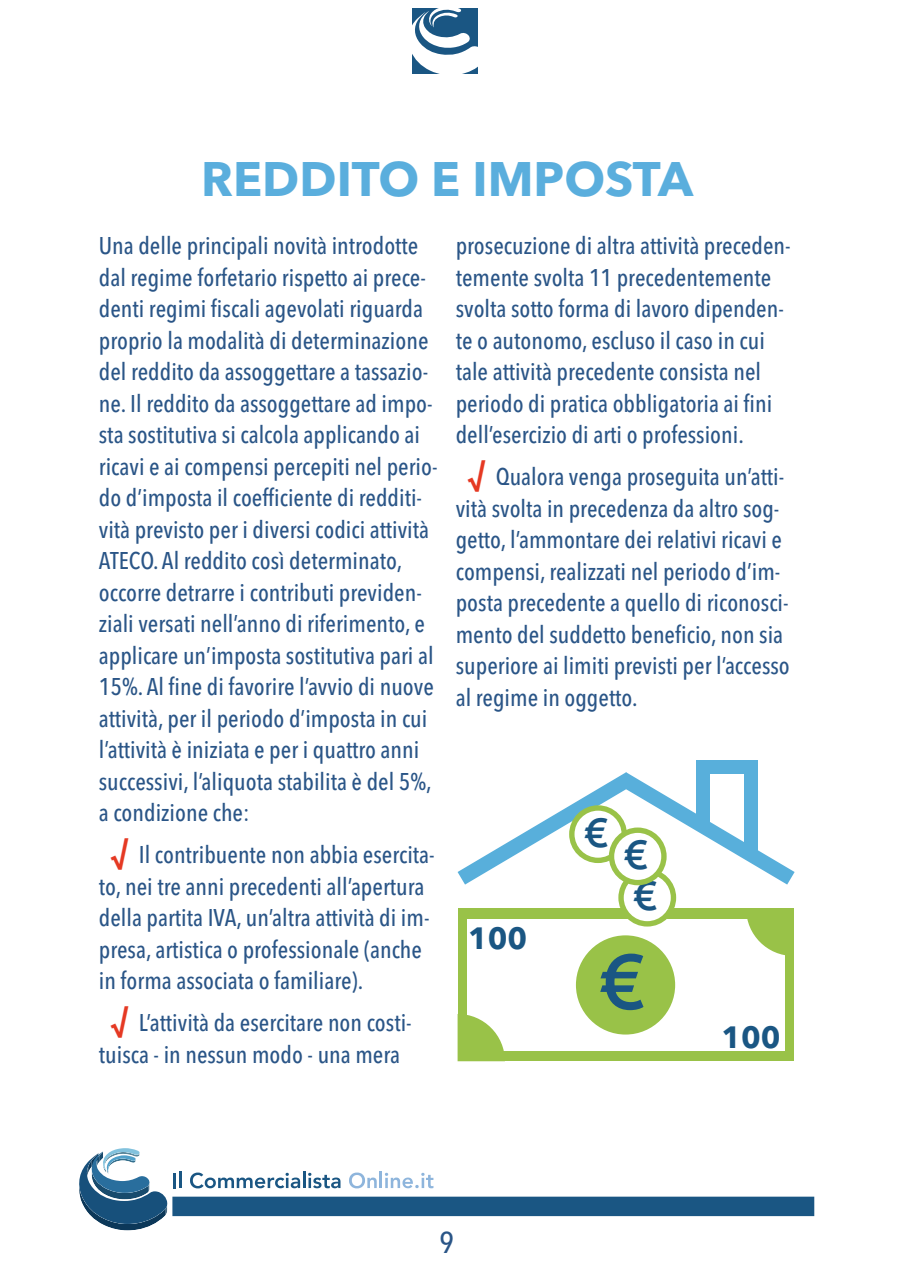
<style>
.page{position:relative;width:902px;height:1280px;background:#fff}
.page>*{position:absolute;margin:0;border:0;box-sizing:border-box;transform-origin:0 0}
.t1{font:600 76.05px "Avenir Next LT Pro";color:#1a5683}
.t2{font:700 48px "Avenir Next LT Pro";color:#5aaedd}
.t3{font:600 40.2px "Avenir Next LT Pro";color:#1a5683}
.t4{font:700 30.45px "Avenir Next LT Pro";color:#1a5683}
.t5{font:500 condensed 30px "Avenir Next LT Pro";color:#2a5587}
.t6{font:500 condensed 24px/31.5px "Avenir Next LT Pro";color:#2a5587}
.s1{font-weight:600;font-size:31.5px;color:#e53923}
</style>
<div class="page">
<svg style="left:79px;top:1148px;width:89px;height:82px"></svg>
<hr style="left:173px;top:1173px;width:3px;height:15px;background:#1a5683">
<svg style="left:179px;top:1172px;width:2px;height:16px"></svg>
<svg style="left:190px;top:1172px;width:150px;height:16px"></svg>
<svg style="left:349px;top:1172px;width:27px;height:16px"></svg>
<hr style="left:379px;top:1172px;width:3px;height:16px;background:#8eb5dc">
<svg style="left:385px;top:1173px;width:48px;height:15px"></svg>
<div style="left:172px;top:1197px;width:642px;height:19px;background:#1a5683"></div>
<svg style="left:412px;top:8px;width:66px;height:66px"></svg>
<svg style="left:457px;top:772px;width:337px;height:112px"></svg>
<div style="left:696px;top:761px;width:13px;height:65px;background:#58afdb"></div>
<div style="left:743px;top:761px;width:14px;height:95px;background:#58afdb"></div>
<div style="left:696px;top:761px;width:61px;height:13px;background:#58afdb"></div>
<div style="left:457px;top:909px;width:336px;height:152px;background:#99c248"></div>
<div style="left:466px;top:919px;width:318px;height:132px;background:#fff"></div>
<svg style="left:747px;top:919px;width:38px;height:37px"></svg>
<svg style="left:457px;top:1014px;width:47px;height:47px"></svg>
<div style="left:576px;top:935px;width:99px;height:99px;background:#99c248;border-radius:50%"></div>
<div style="left:571px;top:808px;width:53px;height:52px;background:#fff;border-radius:50%"></div>
<div style="left:569px;top:805px;width:58px;height:58px;border:5px solid #99c248;border-radius:50%"></div>
<div style="left:621px;top:871px;width:52px;height:53px;background:#fff;border-radius:50%"></div>
<div style="left:618px;top:869px;width:58px;height:57px;border:5px solid #99c248;border-radius:50%"></div>
<div style="left:611px;top:830px;width:53px;height:52px;background:#fff;border-radius:50%"></div>
<div style="left:608px;top:827px;width:58px;height:58px;border:5px solid #99c248;border-radius:50%"></div>
<h2 class="t2" style="left:201px;top:150px;width:493px">REDDITO E IMPOSTA</h2>
<p class="t6" style="left:99px;top:230px;width:340px">Una delle principali novità introdotte dal regime forfetario rispetto ai prece&shy;denti regimi fiscali agevolati riguarda proprio la modalità di determinazione del reddito da assoggettare a tassazio&shy;ne. Il reddito da assoggettare ad impo&shy;sta sostitutiva si calcola applicando ai ricavi e ai compensi percepiti nel perio&shy;do d’imposta il coefficiente di redditi&shy;vità previsto per i diversi codici attività ATECO. Al reddito così determinato, occorre detrarre i contributi previden&shy;ziali versati nell’anno di riferimento, e applicare un’imposta sostitutiva pari al 15%. Al fine di favorire l’avvio di nuove attività, per il periodo d’imposta in cui l’attività è iniziata e per i quattro anni successivi, l’aliquota stabilita è del 5%, a condizione che:</p>
<p class="t6" style="left:99px;top:839px;width:337px;text-indent:12px"><span class="s1">√</span> Il contribuente non abbia esercita&shy;to, nei tre anni precedenti all’apertura della partita IVA, un’altra attività di im&shy;presa, artistica o professionale (anche in forma associata o familiare).</p>
<p class="t6" style="left:99px;top:1007px;width:314px;text-align:center"><span class="s1">√</span> L’attività da esercitare non costi&shy;tuisca - in nessun modo - una mera</p>
<p class="t6" style="left:455px;top:230px;width:336px">prosecuzione di altra attività preceden&shy;temente svolta 11 precedentemente svolta sotto forma di lavoro dipenden&shy;te o autonomo, escluso il caso in cui tale attività precedente consista nel periodo di pratica obbligatoria ai fini dell’esercizio di arti o professioni.</p>
<p class="t6" style="left:455px;top:461px;width:335px;text-indent:12px"><span class="s1">√</span> Qualora venga proseguita un’atti&shy;vità svolta in precedenza da altro sog&shy;getto, l’ammontare dei relativi ricavi e compensi, realizzati nel periodo d’im&shy;posta precedente a quello di riconosci&shy;mento del suddetto beneficio, non sia superiore ai limiti previsti per l’accesso al regime in oggetto.</p>
<h3 class="t3" style="left:584px;top:808px;width:26px">€</h3>
<h3 class="t3" style="left:623px;top:830px;width:26px">€</h3>
<h3 class="t3" style="left:633px;top:872px;width:26px">€</h3>
<p class="t4" style="left:468px;top:920px;width:61px">100</p>
<h1 class="t1" style="left:599px;top:936px;width:48px">€</h1>
<p class="t4" style="left:721px;top:1019px;width:61px">100</p>
<p class="t5" style="left:439px;top:1224px;width:16px">9</p>
</div>
